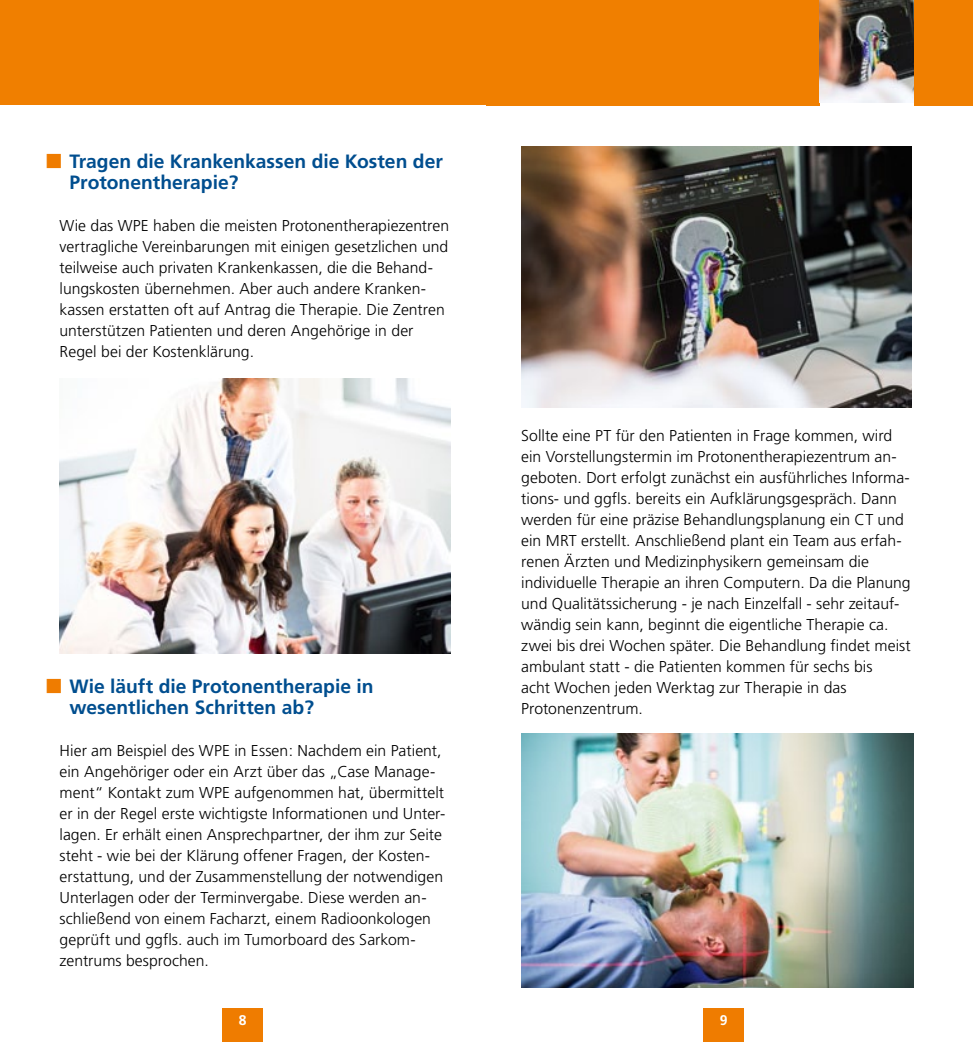
<style>
.page{position:relative;width:973px;height:1042px;background:#fff}
.page>*{position:absolute;margin:0;border:0;box-sizing:border-box;transform-origin:0 0}
.t1{font:24.5px "Wingdings";color:#ef7c00}
.t2{font:700 19.25px/21px "Frutiger";color:#004e8f}
.t3{font:300 15.75px/21px "Frutiger";letter-spacing:.005em;color:#000}
.t4{font:700 14px "Frutiger";color:#fff}
</style>
<div class="page">
<div style="left:0;top:0;width:486px;height:105px;background:#f07f00"></div>
<div style="left:486px;top:0;width:486px;height:105px;background:#f07f00"></div>
<div style="left:222px;top:1008px;width:40px;height:34px;background:#ef7c00"></div>
<div style="left:703px;top:1008px;width:40px;height:34px;background:#ef7c00"></div>
<img style="left:60px;top:378px;width:390px;height:276px">
<img style="left:521px;top:147px;width:390px;height:260px">
<img style="left:521px;top:733px;width:392px;height:254px">
<svg style="left:819px;top:102px;width:94px;height:3px"></svg>
<img style="left:819px;top:0;width:94px;height:102px">
<p class="t2" style="left:69px;top:151px;width:375px">Tragen die Krankenkassen die Kosten der<br>Protonentherapie?</p>
<p class="t3" style="left:60px;top:215px;width:391px">Wie das WPE haben die meisten Protonentherapiezentren vertragliche Vereinbarungen mit einigen gesetzlichen und teilweise auch privaten Krankenkassen, die die Behand&shy;lungskosten übernehmen. Aber auch andere Kranken&shy;kassen erstatten oft auf Antrag die Therapie. Die Zentren unterstützen Patienten und deren Angehörige in der Regel bei der Kostenklärung.</p>
<h1 class="t1" style="left:45px;top:148px;width:20px">■</h1>
<p class="t2" style="left:69px;top:676px;width:305px">Wie läuft die Protonentherapie in wesentlichen Schritten ab?</p>
<p class="t3" style="left:60px;top:740px;width:387px">Hier am Beispiel des WPE in Essen: Nachdem ein Patient, ein Angehöriger oder ein Arzt über das „Case Manage&shy;ment“ Kontakt zum WPE aufgenommen hat, übermittelt er in der Regel erste wichtigste Informationen und Unter&shy;lagen. Er erhält einen Ansprechpartner, der ihm zur Seite steht - wie bei der Klärung offener Fragen, der Kosten&shy;erstattung, und der Zusammenstellung der notwendigen Unterlagen oder der Terminvergabe. Diese werden an&shy;schließend von einem Facharzt, einem Radioonkologen geprüft und ggfls. auch im Tumorboard des Sarkom&shy;zentrums besprochen.</p>
<h1 class="t1" style="left:45px;top:673px;width:20px">■</h1>
<p class="t3" style="left:521px;top:425px;width:391px">Sollte eine PT für den Patienten in Frage kommen, wird ein Vorstellungstermin im Protonentherapiezentrum an&shy;geboten. Dort erfolgt zunächst ein ausführliches Informa&shy;tions- und ggfls. bereits ein Aufklärungsgespräch. Dann werden für eine präzise Behandlungsplanung ein CT und ein MRT erstellt. Anschließend plant ein Team aus erfah&shy;renen Ärzten und Medizinphysikern gemeinsam die individuelle Therapie an ihren Computern. Da die Planung und Qualitätssicherung - je nach Einzelfall - sehr zeitauf&shy;wändig sein kann, beginnt die eigentliche Therapie ca. zwei bis drei Wochen später. Die Behandlung findet meist ambulant statt - die Patienten kommen für sechs bis<br>acht Wochen jeden Werktag zur Therapie in das Protonenzentrum.</p>
<p class="t4" style="left:239px;top:1012px;width:9px">8</p>
<p class="t4" style="left:719px;top:1012px;width:9px">9</p>
</div>
